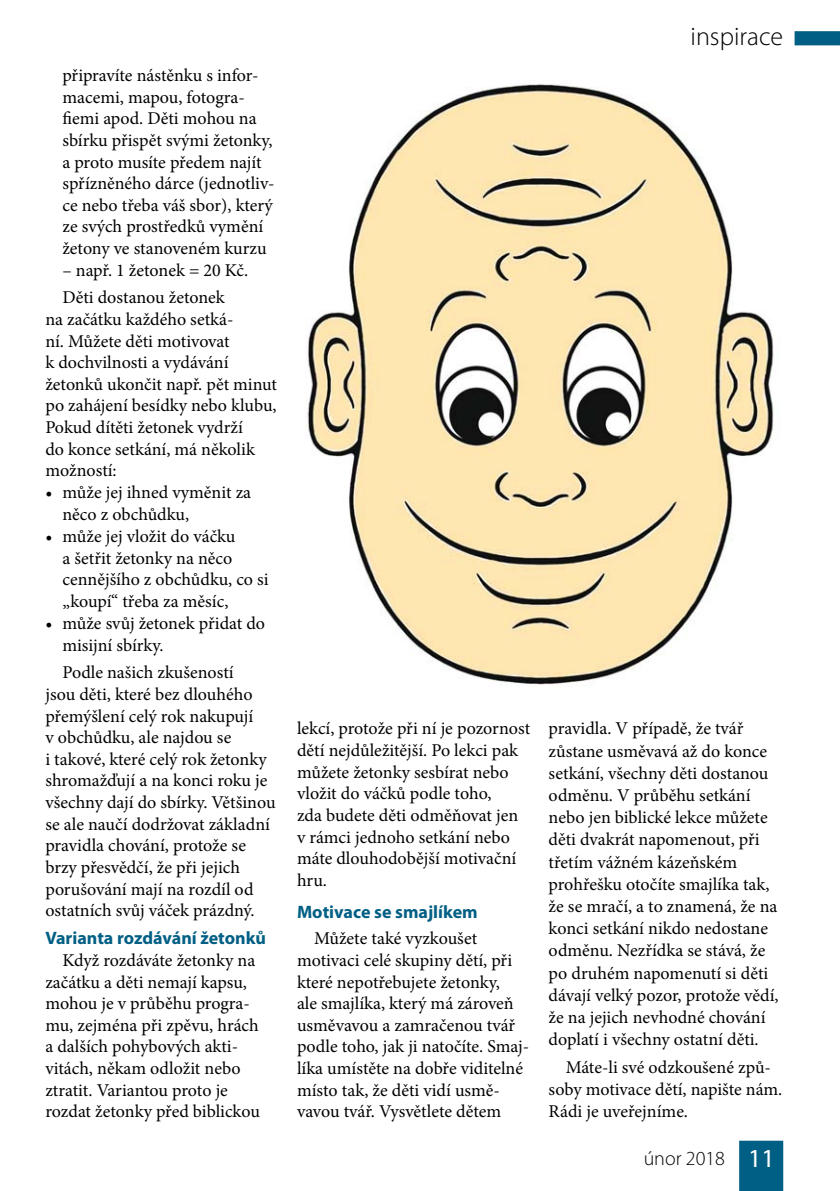
<style>
.page{position:relative;width:840px;height:1191px;background:#fff}
.page>*{position:absolute;margin:0;border:0;box-sizing:border-box;transform-origin:0 0}
.t1{font:300 26px "Myriad Pro";color:#000}
.t2{font:300 20px "Myriad Pro";color:#000}
.t3{font:18px/21.6px "Minion Pro";color:#000}
.t4{font:700 18px "Myriad Pro";color:#005f84}
.s1{font-weight:400;font-size:26px;color:#fff}
</style>
<div class="page">
<div style="left:739px;top:1140px;width:43px;height:51px;background:#005f84"></div>
<svg style="left:794px;top:31px;width:45px;height:14px"></svg>
<img style="left:306px;top:84px;width:468px;height:602px">
<p class="t3" style="left:62px;top:66px;width:214px">připravíte nástěnku s infor&shy;macemi, mapou, fotogra&shy;fiemi apod. Děti mohou na sbírku přispět svými žetonky, a proto musíte předem najít spřízněného dárce (jednotliv&shy;ce nebo třeba váš sbor), který ze svých prostředků vymění žetony ve stanoveném kurzu</p>
<p class="t3" style="left:62px;top:257px;width:187px;line-height:27.8px">– např. 1 žetonek = 20 Kč.<br>Děti dostanou žetonek</p>
<p class="t3" style="left:45px;top:310px;width:233px">na začátku každého setká-<br>ní. Můžete děti motivovat<br>k dochvilnosti a vydávání žetonků ukončit např. pět minut po zahájení besídky nebo klubu,<br>Pokud dítěti žetonek vydrží<br>do konce setkání, má několik možností:</p>
<p class="t3" style="left:62px;top:483px;width:190px;text-indent:-17px">• může jej ihned vyměnit za něco z obchůdku,</p>
<p class="t3" style="left:62px;top:527px;width:208px;text-indent:-17px">• může jej vložit do váčku<br>a šetřit žetonky na něco cennějšího z obchůdku, co si „koupí“ třeba za měsíc,</p>
<p class="t3" style="left:62px;top:614px;width:204px;text-indent:-17px">• může svůj žetonek přidat do misijní sbírky.</p>
<p class="t3" style="left:45px;top:663px;width:231px;text-indent:17px">Podle našich zkušeností<br>jsou děti, které bez dlouhého přemýšlení celý rok nakupují<br>v obchůdku, ale najdou se<br>i takové, které celý rok žetonky shromažďují a na konci roku je všechny dají do sbírky. Většinou se ale naučí dodržovat základní pravidla chování, protože se brzy přesvědčí, že při jejich porušování mají na rozdíl od ostatních svůj váček prázdný.</p>
<p class="t4" style="left:45px;top:931px;width:222px">Varianta rozdávání žetonků</p>
<p class="t3" style="left:45px;top:951px;width:216px;text-indent:17px">Když rozdáváte žetonky na začátku a děti nemají kapsu, mohou je v průběhu progra&shy;mu, zejména při zpěvu, hrách a dalších pohybových akti&shy;vitách, někam odložit nebo ztratit. Variantou proto je rozdat žetonky před biblickou</p>
<h1 class="t1" style="left:690px;top:26px;width:94px">inspirace</h1>
<p class="t3" style="left:297px;top:719px;width:234px">lekcí, protože při ní je pozornost dětí nejdůležitější. Po lekci pak můžete žetonky sesbírat nebo vložit do váčků podle toho,<br>zda budete děti odměňovat jen v rámci jednoho setkání nebo máte dlouhodobější motivační hru.</p>
<p class="t4" style="left:297px;top:905px;width:182px">Motivace se smajlíkem</p>
<p class="t3" style="left:297px;top:929px;width:233px;text-indent:17px">Můžete také vyzkoušet motivaci celé skupiny dětí, při které nepotřebujete žetonky,<br>ale smajlíka, který má zároveň usměvavou a zamračenou tvář podle toho, jak ji natočíte. Smaj&shy;líka umístěte na dobře viditelné místo tak, že děti vidí usmě&shy;vavou tvář. Vysvětlete dětem</p>
<p class="t3" style="left:548px;top:719px;width:231px;line-height:22.2px">pravidla. V případě, že tvář zůstane usměvavá až do konce setkání, všechny děti dostanou odměnu. V průběhu setkání nebo jen biblické lekce můžete děti dvakrát napomenout, při třetím vážném kázeňském prohřešku otočíte smajlíka tak, že se mračí, a to znamená, že na konci setkání nikdo nedostane odměnu. Nezřídka se stává, že po druhém napomenutí si děti dávají velký pozor, protože vědí, že na jejich nevhodné chování doplatí i všechny ostatní děti.</p>
<p class="t3" style="left:548px;top:1057px;width:235px;line-height:22.2px;text-indent:17px">Máte-li své odzkoušené způ&shy;soby motivace dětí, napište nám.<br>Rádi je uveřejníme.</p>
<p class="t2" style="left:643px;top:1150px;width:132px">únor 2018 <span class="s1">11</span></p>
</div>
